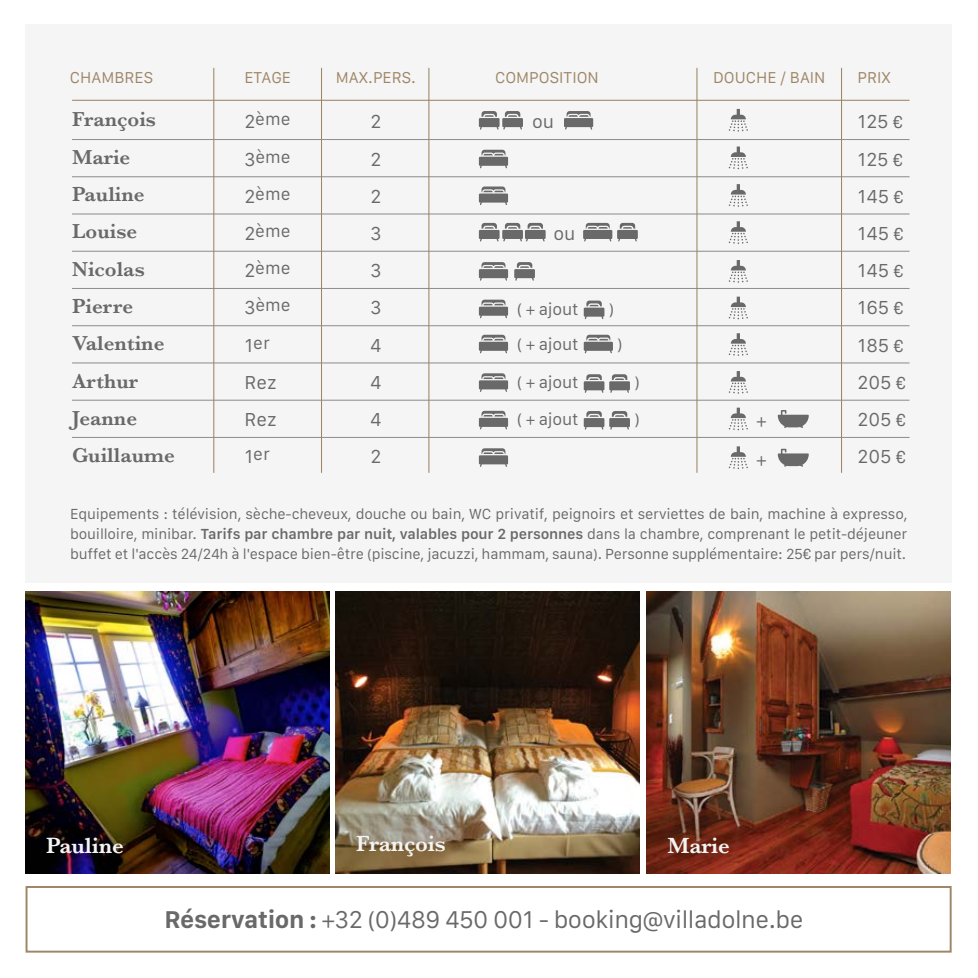
<style>
.page{position:relative;width:978px;height:978px;background:#fff}
.page>*{position:absolute;margin:0;border:0;box-sizing:border-box;transform-origin:0 0}
.t1{font:25.2px "San Francisco Text";letter-spacing:-.02em;color:#6a696a}
.t2{font:600 22.8px "Baskerville";letter-spacing:-.01em;color:#f3f4f4}
.t3{font:600 21px/37.5px "Baskerville";color:#6a696a}
.t4{font:19.5px/37.2px "San Francisco Text";color:#6a696a}
.t5{font:19.2px "San Francisco Text";color:#6a696a}
.t6{font:18px/37.2px "San Francisco Text";color:#6a696a;text-align:justify}
.t7{font:17.4px "San Francisco Text";letter-spacing:-.015em;color:#6a696a}
.t8{font:16.2px "San Francisco Text";color:#9d8565}
.t9{font:15.3px/19.8px "San Francisco Text";letter-spacing:-.01em;color:#6a696a;text-align:justify}
.s1{font-size:19.5px}
.s2{font-size:18px}
.s3{font-weight:600}
.s4{font-weight:700}
</style>
<div class="page">
<div style="left:26px;top:886px;width:926px;height:67px;border:2px solid #9d8565"></div>
<div style="left:26px;top:24px;width:926px;height:559px;background:#f5f5f5"></div>
<hr style="left:72px;top:100px;width:837px;height:1px;background:#9d8565">
<hr style="left:72px;top:139px;width:837px;height:1px;background:#909091">
<hr style="left:72px;top:176px;width:837px;height:1px;background:#909091">
<hr style="left:72px;top:213px;width:837px;height:2px;background:#909091">
<hr style="left:72px;top:251px;width:837px;height:1px;background:#909091">
<hr style="left:72px;top:288px;width:837px;height:1px;background:#909091">
<hr style="left:72px;top:325px;width:837px;height:1px;background:#909091">
<hr style="left:72px;top:362px;width:837px;height:1px;background:#909091">
<hr style="left:72px;top:400px;width:837px;height:1px;background:#909091">
<hr style="left:72px;top:437px;width:837px;height:1px;background:#909091">
<img style="left:26px;top:591px;width:304px;height:283px">
<img style="left:335px;top:591px;width:305px;height:283px">
<img style="left:647px;top:591px;width:304px;height:283px">
<svg style="left:729px;top:109px;width:19px;height:23px"></svg>
<svg style="left:729px;top:446px;width:19px;height:23px"></svg>
<svg style="left:729px;top:408px;width:19px;height:22px"></svg>
<svg style="left:729px;top:371px;width:19px;height:23px"></svg>
<svg style="left:729px;top:333px;width:19px;height:23px"></svg>
<svg style="left:729px;top:297px;width:19px;height:22px"></svg>
<svg style="left:729px;top:260px;width:19px;height:23px"></svg>
<svg style="left:729px;top:221px;width:19px;height:23px"></svg>
<svg style="left:729px;top:184px;width:19px;height:23px"></svg>
<svg style="left:729px;top:147px;width:19px;height:22px"></svg>
<svg style="left:479px;top:150px;width:29px;height:18px"></svg>
<svg style="left:479px;top:187px;width:29px;height:18px"></svg>
<svg style="left:514px;top:262px;width:21px;height:19px"></svg>
<svg style="left:479px;top:262px;width:29px;height:19px"></svg>
<hr style="left:213px;top:68px;width:1px;height:405px;background:#9d8565">
<hr style="left:321px;top:68px;width:1px;height:405px;background:#9d8565">
<hr style="left:428px;top:68px;width:1px;height:405px;background:#9d8565">
<hr style="left:696px;top:68px;width:1px;height:405px;background:#9d8565">
<hr style="left:841px;top:68px;width:1px;height:405px;background:#9d8565">
<svg style="left:564px;top:111px;width:29px;height:19px"></svg>
<svg style="left:479px;top:111px;width:44px;height:19px"></svg>
<svg style="left:583px;top:223px;width:55px;height:18px"></svg>
<svg style="left:479px;top:223px;width:67px;height:18px"></svg>
<svg style="left:479px;top:448px;width:29px;height:19px"></svg>
<svg style="left:479px;top:411px;width:29px;height:18px"></svg>
<svg style="left:584px;top:411px;width:46px;height:19px"></svg>
<svg style="left:584px;top:374px;width:46px;height:19px"></svg>
<svg style="left:479px;top:373px;width:29px;height:19px"></svg>
<svg style="left:778px;top:449px;width:31px;height:18px"></svg>
<svg style="left:778px;top:410px;width:31px;height:18px"></svg>
<svg style="left:479px;top:300px;width:29px;height:18px"></svg>
<svg style="left:584px;top:301px;width:20px;height:18px"></svg>
<svg style="left:479px;top:335px;width:29px;height:18px"></svg>
<svg style="left:584px;top:335px;width:29px;height:18px"></svg>
<p class="t8" style="left:70px;top:68px;width:85px">CHAMBRES</p>
<p class="t8" style="left:244px;top:68px;width:48px">ETAGE</p>
<p class="t8" style="left:336px;top:68px;width:82px">MAX.PERS.</p>
<p class="t8" style="left:495px;top:68px;width:105px">COMPOSITION</p>
<p class="t8" style="left:713px;top:68px;width:114px">DOUCHE / BAIN</p>
<p class="t8" style="left:858px;top:68px;width:35px">PRIX</p>
<h3 class="t3" style="left:72px;top:100px;width:104px">François<br>Marie<br>Pauline<br>Louise<br>Nicolas<br>Pierre<br>Valentine<br>Arthur<br>Jeanne<br>Guillaume</h3>
<p class="t6" style="left:244px;top:100px;width:48px"><span class="s1">2</span>ème <span class="s1">3</span>ème <span class="s1">2</span>ème <span class="s1">2</span>ème <span class="s1">2</span>ème <span class="s1">3</span>ème <span class="s1">1</span>er</p>
<p class="t4" style="left:244px;top:363px;width:34px">Rez<br>Rez</p>
<p class="t6" style="left:244px;top:435px;width:27px"><span class="s1">1</span>er</p>
<p class="t4" style="left:370px;top:103px;width:13px;text-align:justify">2<br>2<br>2<br>3<br>3<br>3<br>4<br>4<br>4<br>2</p>
<p class="t5" style="left:532px;top:110px;width:23px">ou</p>
<p class="t5" style="left:553px;top:221px;width:23px">ou</p>
<p class="t7" style="left:517px;top:298px;width:63px">( + ajout</p>
<p class="t7" style="left:609px;top:298px;width:7px">)</p>
<p class="t7" style="left:517px;top:333px;width:63px">( + ajout</p>
<p class="t7" style="left:617px;top:333px;width:7px">)</p>
<p class="t7" style="left:517px;top:371px;width:63px">( + ajout</p>
<p class="t7" style="left:635px;top:371px;width:7px">)</p>
<p class="t7" style="left:517px;top:408px;width:63px">( + ajout</p>
<p class="t7" style="left:635px;top:408px;width:7px">)</p>
<p class="t4" style="left:756px;top:402px;width:12px">+</p>
<p class="t4" style="left:756px;top:440px;width:12px">+</p>
<p class="t4" style="left:858px;top:103px;width:50px">125 <span class="s2">€<br></span>125 <span class="s2">€<br></span>145 <span class="s2">€<br></span>145 <span class="s2">€<br></span>145 <span class="s2">€<br></span>165 <span class="s2">€<br></span>185 <span class="s2">€<br></span>205 <span class="s2">€<br></span>205 <span class="s2">€<br></span>205 <span class="s2">€</span></p>
<p class="t9" style="left:70px;top:504px;width:839px">Equipements : télévision, sèche-cheveux, douche ou bain, WC privatif, peignoirs et serviettes de bain, machine à expresso, bouilloire, minibar. <span class="s3">Tarifs par chambre par nuit, valables pour 2 personnes</span> dans la chambre, comprenant le petit-déjeuner buffet et l'accès 24/24h à l'espace bien-être (piscine, jacuzzi, hammam, sauna). Personne supplémentaire: 25€ par pers/nuit.</p>
<h2 class="t2" style="left:46px;top:830px;width:79px">Pauline</h2>
<h2 class="t2" style="left:356px;top:828px;width:91px">François</h2>
<h2 class="t2" style="left:667px;top:830px;width:64px">Marie</h2>
<h1 class="t1" style="left:165px;top:903px;width:640px"><span class="s4">Réservation :</span> +32 (0)489 450 001 - booking@villadolne.be</h1>
</div>
